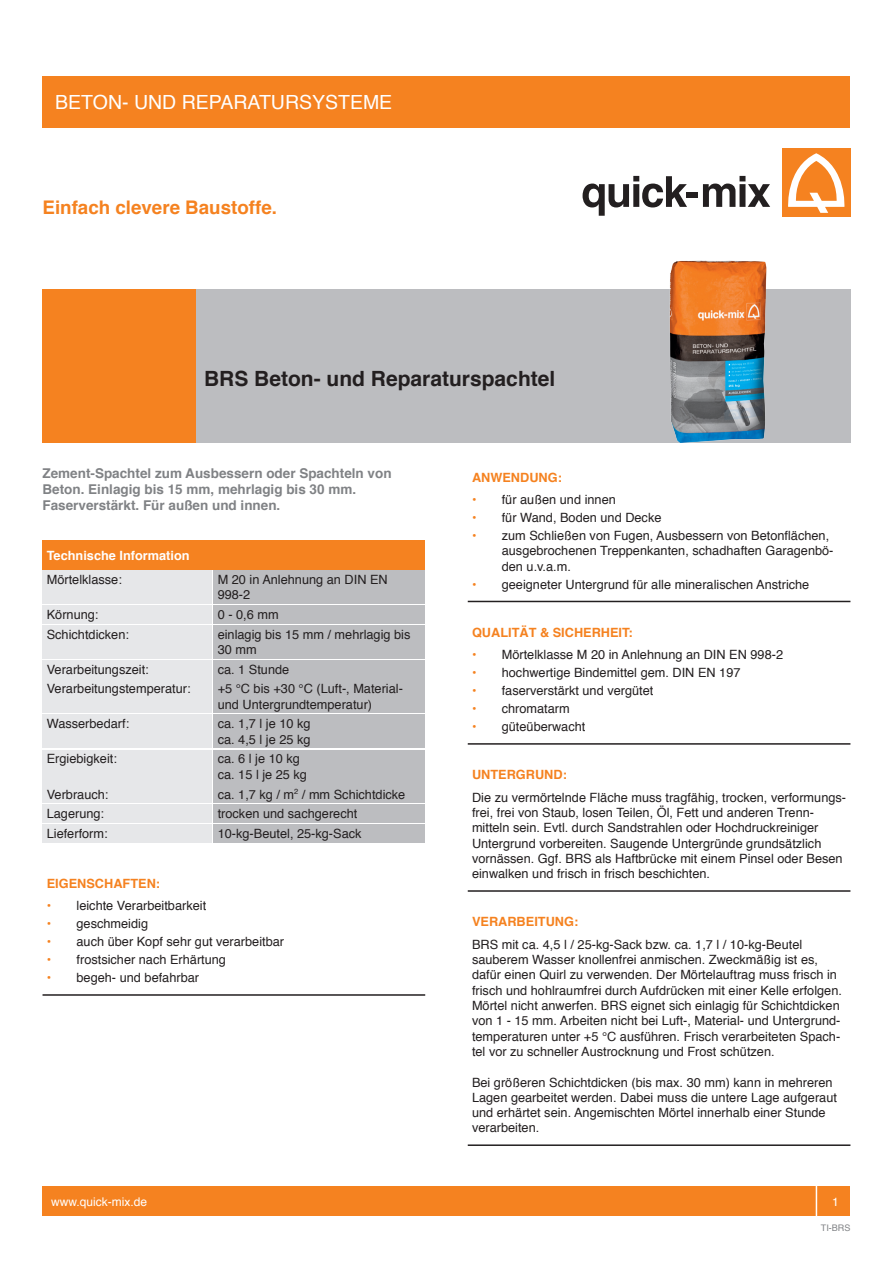
<style>
.page{position:relative;width:893px;height:1263px;background:#fff}
.page>*{position:absolute;margin:0;border:0;box-sizing:border-box;transform-origin:0 0}
.t1{font:700 21px "Helvetica";color:#231f20}
.t2{font:19.5px "Helvetica";color:#fff}
.t3{font:700 18.75px "Helvetica";color:#f58220}
.t4{font:700 13.5px/16.2px "Helvetica";color:#808285}
.t5{font:12.75px/15.3px "Helvetica";color:#231f20}
.t6{font:700 12.75px "Helvetica";color:#f58220}
.t7{font:700 12.75px "Helvetica";color:#fff}
.t8{font:12px "Helvetica";color:#fff}
.t9{font:9px "Helvetica";color:#808285}
</style>
<div class="page">
<div style="left:43px;top:77px;width:807px;height:51px;background:#f58220"></div>
<svg style="left:583px;top:176px;width:104px;height:40px"></svg>
<div style="left:686px;top:192px;width:12px;height:6px;background:#231f20"></div>
<svg style="left:703px;top:176px;width:67px;height:31px"></svg>
<div style="left:782px;top:149px;width:68px;height:68px;background:#f58220"></div>
<svg style="left:788px;top:153px;width:57px;height:60px"></svg>
<div style="left:43px;top:1186px;width:807px;height:30px;background:#f58220"></div>
<div style="left:816px;top:1181px;width:39px;height:40px;border:2px solid #fff"></div>
<div style="left:191px;top:289px;width:659px;height:153px;background:#bcbdc0"></div>
<div style="left:43px;top:289px;width:153px;height:153px;background:#f58220"></div>
<img style="left:669px;top:260px;width:98px;height:182px">
<div style="left:43px;top:540px;width:382px;height:30px;background:#f58220"></div>
<div style="left:43px;top:570px;width:169px;height:34px;background:#e6e7e9"></div>
<div style="left:213px;top:570px;width:212px;height:34px;background:#bcbdc0"></div>
<div style="left:43px;top:605px;width:169px;height:18px;background:#e6e7e9"></div>
<div style="left:213px;top:605px;width:212px;height:18px;background:#bcbdc0"></div>
<div style="left:43px;top:625px;width:169px;height:33px;background:#e6e7e9"></div>
<div style="left:213px;top:625px;width:212px;height:33px;background:#bcbdc0"></div>
<div style="left:43px;top:660px;width:169px;height:18px;background:#e6e7e9"></div>
<div style="left:213px;top:660px;width:212px;height:18px;background:#bcbdc0"></div>
<div style="left:43px;top:679px;width:169px;height:34px;background:#e6e7e9"></div>
<div style="left:213px;top:679px;width:212px;height:34px;background:#bcbdc0"></div>
<div style="left:43px;top:715px;width:169px;height:33px;background:#e6e7e9"></div>
<div style="left:213px;top:715px;width:212px;height:33px;background:#bcbdc0"></div>
<div style="left:43px;top:750px;width:169px;height:33px;background:#e6e7e9"></div>
<div style="left:213px;top:750px;width:212px;height:33px;background:#bcbdc0"></div>
<div style="left:43px;top:785px;width:169px;height:18px;background:#e6e7e9"></div>
<div style="left:213px;top:785px;width:212px;height:18px;background:#bcbdc0"></div>
<div style="left:43px;top:804px;width:169px;height:19px;background:#e6e7e9"></div>
<div style="left:213px;top:804px;width:212px;height:19px;background:#bcbdc0"></div>
<div style="left:43px;top:824px;width:169px;height:19px;background:#e6e7e9"></div>
<div style="left:213px;top:824px;width:212px;height:19px;background:#bcbdc0"></div>
<hr style="left:43px;top:994px;width:382px;height:2px;background:#231f20">
<hr style="left:468px;top:601px;width:382px;height:1px;background:#231f20">
<hr style="left:468px;top:743px;width:382px;height:2px;background:#231f20">
<hr style="left:468px;top:890px;width:382px;height:2px;background:#231f20">
<hr style="left:468px;top:1144px;width:382px;height:2px;background:#231f20">
<p class="t2" style="left:55px;top:87px;width:338px">BETON- UND REPARATURSYSTEME</p>
<p class="t3" style="left:43px;top:192px;width:236px">Einfach clevere Baustoffe.</p>
<p class="t1" style="left:204px;top:361px;width:353px">BRS Beton- und Reparaturspachtel</p>
<p class="t4" style="left:43px;top:465px;width:351px">Zement-Spachtel zum Ausbessern oder Spachteln von<br>Beton. Einlagig bis 15 mm, mehrlagig bis 30 mm.</p>
<p class="t4" style="left:43px;top:498px;width:239px">Faserverstärkt. Für außen und innen.</p>
<p class="t7" style="left:47px;top:545px;width:144px">Technische Information</p>
<p class="t5" style="left:47px;top:572px;width:77px">Mörtelklasse:</p>
<p class="t5" style="left:218px;top:572px;width:172px">M 20 in Anlehnung an DIN EN<br>998-2</p>
<p class="t5" style="left:47px;top:607px;width:53px">Körnung:</p>
<p class="t5" style="left:218px;top:607px;width:62px">0 - 0,6 mm</p>
<p class="t5" style="left:47px;top:627px;width:84px">Schichtdicken:</p>
<p class="t5" style="left:218px;top:627px;width:194px">einlagig bis 15 mm / mehrlagig bis<br>30 mm</p>
<p class="t5" style="left:47px;top:662px;width:104px">Verarbeitungszeit:</p>
<p class="t5" style="left:218px;top:662px;width:73px">ca. 1 Stunde</p>
<p class="t5" style="left:47px;top:682px;width:145px">Verarbeitungstemperatur:</p>
<p class="t5" style="left:218px;top:682px;width:187px">+5 °C bis +30 °C (Luft-, Material&shy;und Untergrundtemperatur)</p>
<p class="t5" style="left:47px;top:717px;width:84px">Wasserbedarf:</p>
<p class="t5" style="left:218px;top:717px;width:94px">ca. 1,7 l je 10 kg</p>
<p class="t5" style="left:218px;top:732px;width:94px">ca. 4,5 l je 25 kg</p>
<p class="t5" style="left:47px;top:752px;width:72px">Ergiebigkeit:</p>
<p class="t5" style="left:218px;top:752px;width:84px">ca. 6 l je 10 kg</p>
<p class="t5" style="left:218px;top:767px;width:91px">ca. 15 l je 25 kg</p>
<p class="t5" style="left:47px;top:787px;width:63px">Verbrauch:</p>
<p class="t5" style="left:218px;top:787px;width:189px">ca. 1,7 kg / m<sup>2</sup> / mm Schichtdicke</p>
<p class="t5" style="left:47px;top:806px;width:59px">Lagerung:</p>
<p class="t5" style="left:218px;top:806px;width:141px">trocken und sachgerecht</p>
<p class="t5" style="left:47px;top:826px;width:62px">Lieferform:</p>
<p class="t5" style="left:218px;top:826px;width:145px">10-kg-Beutel, 25-kg-Sack</p>
<p class="t6" style="left:47px;top:873px;width:115px">EIGENSCHAFTEN:</p>
<p class="t6" style="left:47px;top:895px;width:6px">•</p>
<p class="t5" style="left:77px;top:898px;width:131px">leichte Verarbeitbarkeit</p>
<p class="t6" style="left:47px;top:913px;width:6px">•</p>
<p class="t5" style="left:77px;top:916px;width:73px">geschmeidig</p>
<p class="t6" style="left:47px;top:931px;width:6px">•</p>
<p class="t5" style="left:77px;top:934px;width:209px">auch über Kopf sehr gut verarbeitbar</p>
<p class="t6" style="left:47px;top:949px;width:6px">•</p>
<p class="t5" style="left:77px;top:952px;width:151px">frostsicher nach Erhärtung</p>
<p class="t6" style="left:47px;top:967px;width:6px">•</p>
<p class="t5" style="left:77px;top:970px;width:124px">begeh- und befahrbar</p>
<p class="t6" style="left:472px;top:467px;width:91px">ANWENDUNG:</p>
<p class="t6" style="left:472px;top:489px;width:6px">•</p>
<p class="t5" style="left:502px;top:492px;width:116px">für außen und innen</p>
<p class="t6" style="left:472px;top:507px;width:6px">•</p>
<p class="t5" style="left:502px;top:510px;width:161px">für Wand, Boden und Decke</p>
<p class="t6" style="left:472px;top:525px;width:6px">•</p>
<p class="t5" style="left:502px;top:528px;width:333px">zum Schließen von Fugen, Ausbessern von Betonflächen, ausgebrochenen Treppenkanten, schadhaften Garagenbö&shy;den u.v.a.m.</p>
<p class="t6" style="left:472px;top:574px;width:6px">•</p>
<p class="t5" style="left:502px;top:577px;width:309px">geeigneter Untergrund für alle mineralischen Anstriche</p>
<p class="t6" style="left:472px;top:622px;width:162px">QUALITÄT &amp; SICHERHEIT:</p>
<p class="t6" style="left:472px;top:644px;width:6px">•</p>
<p class="t5" style="left:502px;top:647px;width:283px">Mörtelklasse M 20 in Anlehnung an DIN EN 998-2</p>
<p class="t6" style="left:472px;top:662px;width:6px">•</p>
<p class="t5" style="left:502px;top:665px;width:240px">hochwertige Bindemittel gem. DIN EN 197</p>
<p class="t6" style="left:472px;top:680px;width:6px">•</p>
<p class="t5" style="left:502px;top:683px;width:153px">faserverstärkt und vergütet</p>
<p class="t6" style="left:472px;top:698px;width:6px">•</p>
<p class="t5" style="left:502px;top:701px;width:70px">chromatarm</p>
<p class="t6" style="left:472px;top:716px;width:6px">•</p>
<p class="t5" style="left:502px;top:719px;width:85px">güteüberwacht</p>
<p class="t6" style="left:472px;top:764px;width:96px">UNTERGRUND:</p>
<p class="t5" style="left:472px;top:790px;width:376px">Die zu vermörtelnde Fläche muss tragfähig, trocken, verformungs&shy;frei, frei von Staub, losen Teilen, Öl, Fett und anderen Trenn&shy;mitteln sein. Evtl. durch Sandstrahlen oder Hochdruckreiniger Untergrund vorbereiten. Saugende Untergründe grundsätzlich vornässen. Ggf. BRS als Haftbrücke mit einem Pinsel oder Besen einwalken und frisch in frisch beschichten.</p>
<p class="t6" style="left:472px;top:911px;width:108px">VERARBEITUNG:</p>
<p class="t5" style="left:472px;top:937px;width:332px">BRS mit ca. 4,5 l / 25-kg-Sack bzw. ca. 1,7 l / 10-kg-Beutel</p>
<p class="t5" style="left:472px;top:952px;width:371px">sauberem Wasser knollenfrei anmischen. Zweckmäßig ist es, dafür einen Quirl zu verwenden. Der Mörtelauftrag muss frisch in frisch und hohlraumfrei durch Aufdrücken mit einer Kelle erfolgen.<br>Mörtel nicht anwerfen. BRS eignet sich einlagig für Schichtdicken von 1 - 15 mm. Arbeiten nicht bei Luft-, Material- und Untergrund&shy;temperaturen unter +5 °C ausführen. Frisch verarbeiteten Spach&shy;tel vor zu schneller Austrocknung und Frost schützen.</p>
<p class="t5" style="left:472px;top:1075px;width:366px">Bei größeren Schichtdicken (bis max. 30 mm) kann in mehreren Lagen gearbeitet werden. Dabei muss die untere Lage aufgeraut und erhärtet sein. Angemischten Mörtel innerhalb einer Stunde verarbeiten.</p>
<p class="t8" style="left:51px;top:1192px;width:98px">www.quick-mix.de</p>
<p class="t8" style="left:832px;top:1192px;width:8px">1</p>
<p class="t9" style="left:821px;top:1221px;width:31px">TI-BRS</p>
</div>
